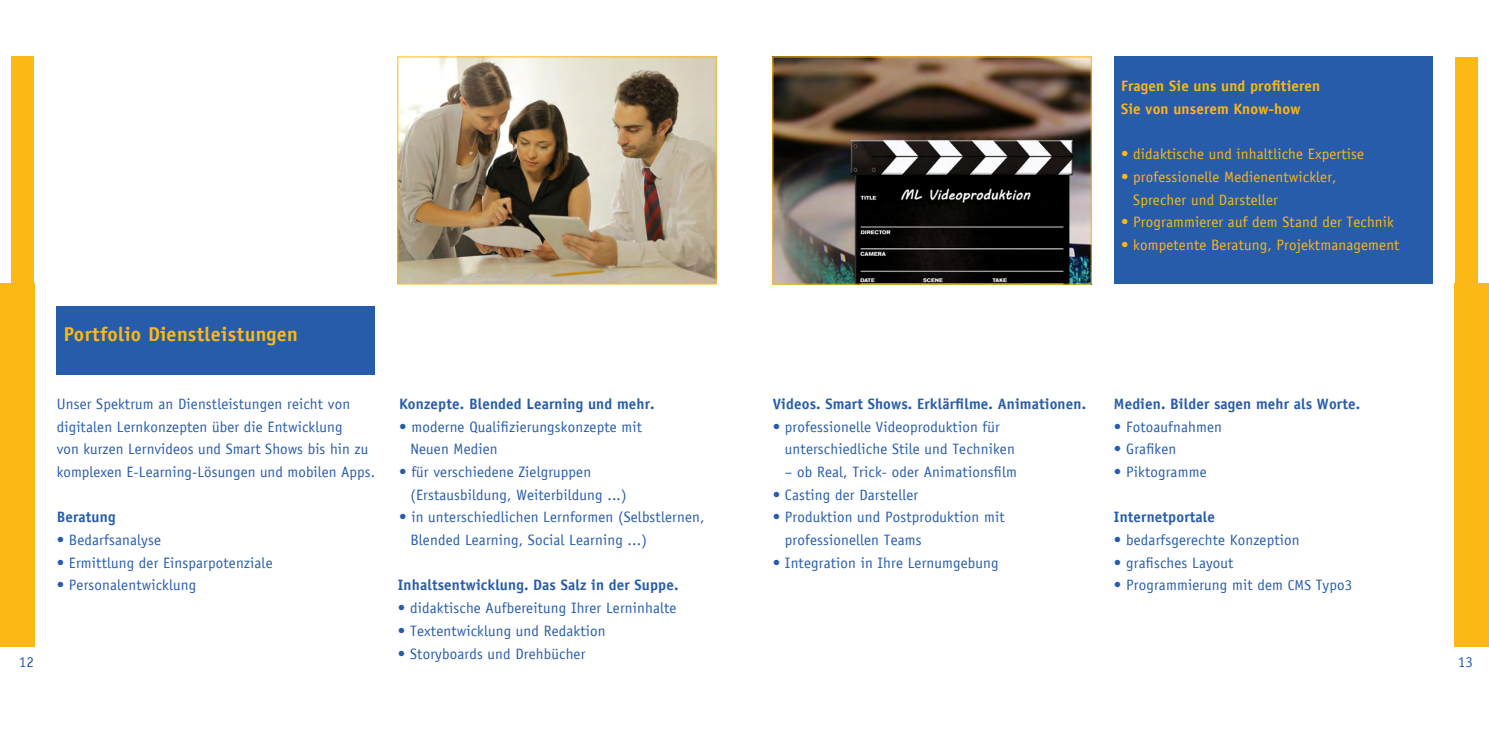
<style>
.page{position:relative;width:1489px;height:745px;background:#fff}
.page>*{position:absolute;margin:0;border:0;box-sizing:border-box;transform-origin:0 0}
.t1{font:700 20px "Officina Sans";letter-spacing:.02em;color:#fcb814}
.txt{font:15px/22.6px "Officina Sans";letter-spacing:.01em;color:#275caa}
.txt-2{font:700 15px "Officina Sans";letter-spacing:.01em;color:#275caa}
.txt-3{font:15px/22.6px "Officina Sans";letter-spacing:.01em;color:#fcb814}
.txt-4{font:700 15px/22.6px "Officina Sans";letter-spacing:.01em;color:#fcb814}
.s1{font-size:14.38px}
</style>
<div class="page">
<div style="left:57px;top:306px;width:318px;height:68px;background:#275caa"></div>
<img style="left:399px;top:59px;width:315px;height:223px">
<div style="left:1113px;top:57px;width:318px;height:226px;background:#275caa"></div>
<img style="left:774px;top:59px;width:315px;height:223px">
<div style="left:11px;top:57px;width:23px;height:589px;background:#fcb814"></div>
<div style="left:0;top:283px;width:34px;height:363px;background:#fcb814"></div>
<div style="left:1454px;top:57px;width:23px;height:587px;background:#fcb814"></div>
<div style="left:1454px;top:283px;width:34px;height:363px;background:#fcb814"></div>
<p class="t1" style="left:64px;top:321px;width:235px">Portfolio Dienstleistungen</p>
<p class="txt-4" style="left:1120px;top:74px;width:201px">Fragen Sie uns und profitieren<br>Sie von unserem Know-how</p>
<p class="txt-3" style="left:1120px;top:143px;width:244px">• didaktische und inhaltliche Expertise</p>
<p class="txt-3" style="left:1133px;top:165px;width:205px;text-indent:-12px">• professionelle Medienentwickler,<br>Sprecher und Darsteller</p>
<p class="txt-3" style="left:1120px;top:211px;width:274px">• Programmierer auf dem Stand der Technik</p>
<p class="txt-3" style="left:1120px;top:233px;width:280px">• kompetente Beratung, Projektmanagement</p>
<p class="txt-2" style="left:772px;top:394px;width:315px">Videos. Smart Shows. Erklärfilme. Animationen.</p>
<p class="txt" style="left:785px;top:415px;width:231px;text-indent:-12px">• professionelle Videoproduktion für unterschiedliche Stile und Techniken</p>
<p class="txt" style="left:785px;top:460px;width:233px">– ob Real, Trick- oder Animationsfilm</p>
<p class="txt" style="left:772px;top:483px;width:147px">• Casting der Darsteller</p>
<p class="txt" style="left:785px;top:505px;width:221px;text-indent:-12px">• Produktion und Postproduktion mit professionellen Teams</p>
<p class="txt" style="left:772px;top:551px;width:227px">• Integration in Ihre Lernumgebung</p>
<p class="txt" style="left:57px;top:392px;width:320px">Unser Spektrum an Dienstleistungen reicht von digitalen Lernkonzepten über die Entwicklung<br>von kurzen Lernvideos und Smart Shows bis hin zu komplexen E-Learning-Lösungen und mobilen Apps.</p>
<p class="txt-2" style="left:57px;top:507px;width:60px">Beratung</p>
<p class="txt" style="left:57px;top:528px;width:106px">• Bedarfsanalyse</p>
<p class="txt" style="left:57px;top:551px;width:217px">• Ermittlung der Einsparpotenziale</p>
<p class="txt" style="left:57px;top:573px;width:141px">• Personalentwicklung</p>
<p class="txt-2" style="left:399px;top:394px;width:257px">Konzepte. Blended Learning und mehr.</p>
<p class="txt" style="left:410px;top:415px;width:233px;text-indent:-11px">• moderne Qualifizierungskonzepte mit<br>Neuen Medien</p>
<p class="txt" style="left:410px;top:460px;width:218px;text-indent:-11px">• für verschiedene Zielgruppen (Erstausbildung, Weiterbildung ...)</p>
<p class="txt" style="left:410px;top:505px;width:295px;text-indent:-11px">• in unterschiedlichen Lernformen (Selbstlernen,<br>Blended Learning, Social Learning ...)</p>
<p class="txt-2" style="left:398px;top:575px;width:282px">Inhaltsentwicklung. Das Salz in der Suppe.</p>
<p class="txt" style="left:398px;top:596px;width:280px">• didaktische Aufbereitung Ihrer Lerninhalte</p>
<p class="txt" style="left:398px;top:619px;width:209px">• Textentwicklung und Redaktion</p>
<p class="txt" style="left:398px;top:641px;width:189px">• Storyboards und Drehbücher</p>
<p class="txt-2" style="left:1113px;top:394px;width:248px">Medien. Bilder sagen mehr als Worte.</p>
<p class="txt" style="left:1113px;top:415px;width:109px">• Fotoaufnahmen</p>
<p class="txt" style="left:1113px;top:437px;width:64px">• Grafiken</p>
<p class="txt" style="left:1113px;top:460px;width:94px">• Piktogramme</p>
<p class="txt-2" style="left:1113px;top:507px;width:102px">Internetportale</p>
<p class="txt" style="left:1113px;top:528px;width:187px">• bedarfsgerechte Konzeption</p>
<p class="txt" style="left:1113px;top:551px;width:121px">• grafisches Layout</p>
<p class="txt" style="left:1113px;top:573px;width:240px">• Programmierung mit dem <span class="s1">CMS</span> Typo3</p>
<p class="txt" style="left:19px;top:650px;width:17px">12</p>
<p class="txt" style="left:1457px;top:650px;width:17px">13</p>
</div>
